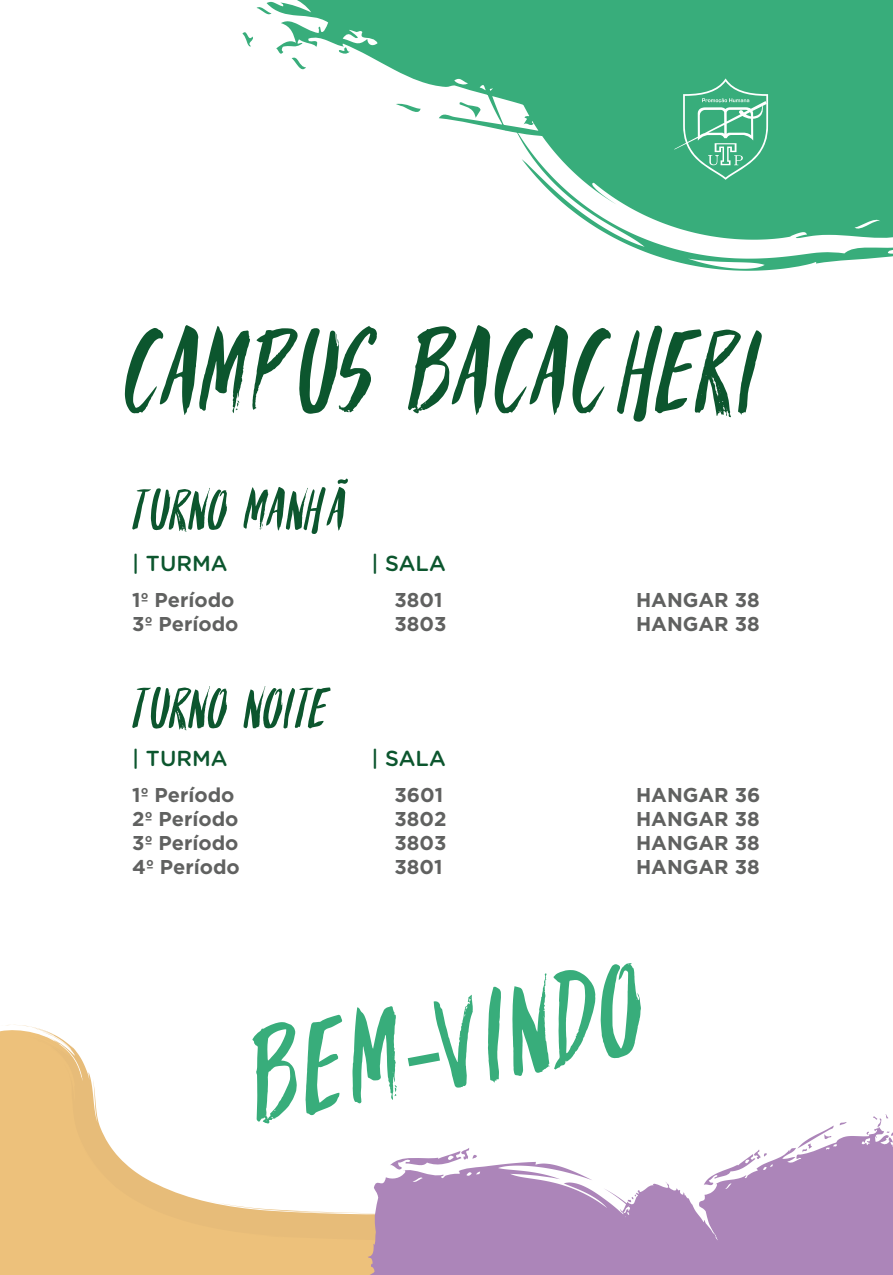
<style>
.page{position:relative;width:893px;height:1275px;background:#fff}
.page>*{position:absolute;margin:0;border:0;box-sizing:border-box;transform-origin:0 0}
.t1{font:126.66px "PARABOLA";color:#38ad7b}
.t2{font:113.29px "PARABOLA";color:#0c562e}
.t3{font:55.23px "PARABOLA";letter-spacing:-.04em;color:#0c562e}
.t4{font:500 21.7px "Gotham Rounded";color:#0c562e}
.t5{font:700 19.98px/24px "Gotham";color:#606160}
.s1{font-family:"Myriad Pro"}
</style>
<div class="page">
<svg style="left:242px;top:0;width:651px;height:271px;fill:#38ad7b"></svg>
<svg style="left:674px;top:78px;width:94px;height:102px;background:#56b98f"></svg>
<svg style="left:0;top:1024px;width:356px;height:251px"></svg>
<svg style="left:356px;top:1114px;width:537px;height:161px"></svg>
<h2 class="t2" style="left:125px;top:304px;width:645px">CAMPUS BACACHERI</h2>
<h3 class="t3" style="left:133px;top:477px;width:216px">TURNO MANHÃ</h3>
<p class="t4" style="left:132px;top:547px;width:97px">| TURMA</p>
<p class="t4" style="left:371px;top:547px;width:76px">| SALA</p>
<p class="t5" style="left:132px;top:588px;width:108px">1º Período<br>3º Período</p>
<p class="t5" style="left:394px;top:588px;width:54px">3801<br>3803</p>
<p class="t5" style="left:636px;top:588px;width:125px">HANGAR 38<br>HANGAR 38</p>
<h3 class="t3" style="left:133px;top:675px;width:199px">TURNO NOITE</h3>
<p class="t4" style="left:132px;top:742px;width:97px">| TURMA</p>
<p class="t4" style="left:371px;top:742px;width:76px">| SALA</p>
<p class="t5" style="left:132px;top:783px;width:109px">1º Período<br>2º Período<br>3º Período<br>4º Período</p>
<p class="t5" style="left:394px;top:783px;width:54px">3601<br>3802<br>3803<br>3801</p>
<p class="t5" style="left:636px;top:783px;width:126px;text-align:justify">HANGAR 36<br>HANGAR 38<br>HANGAR 38<br>HANGAR 38</p>
<h1 class="t1" style="left:235px;top:1007px;width:400px;rotate:-11deg">BEM<span class="s1">-</span>VINDO</h1>
</div>
